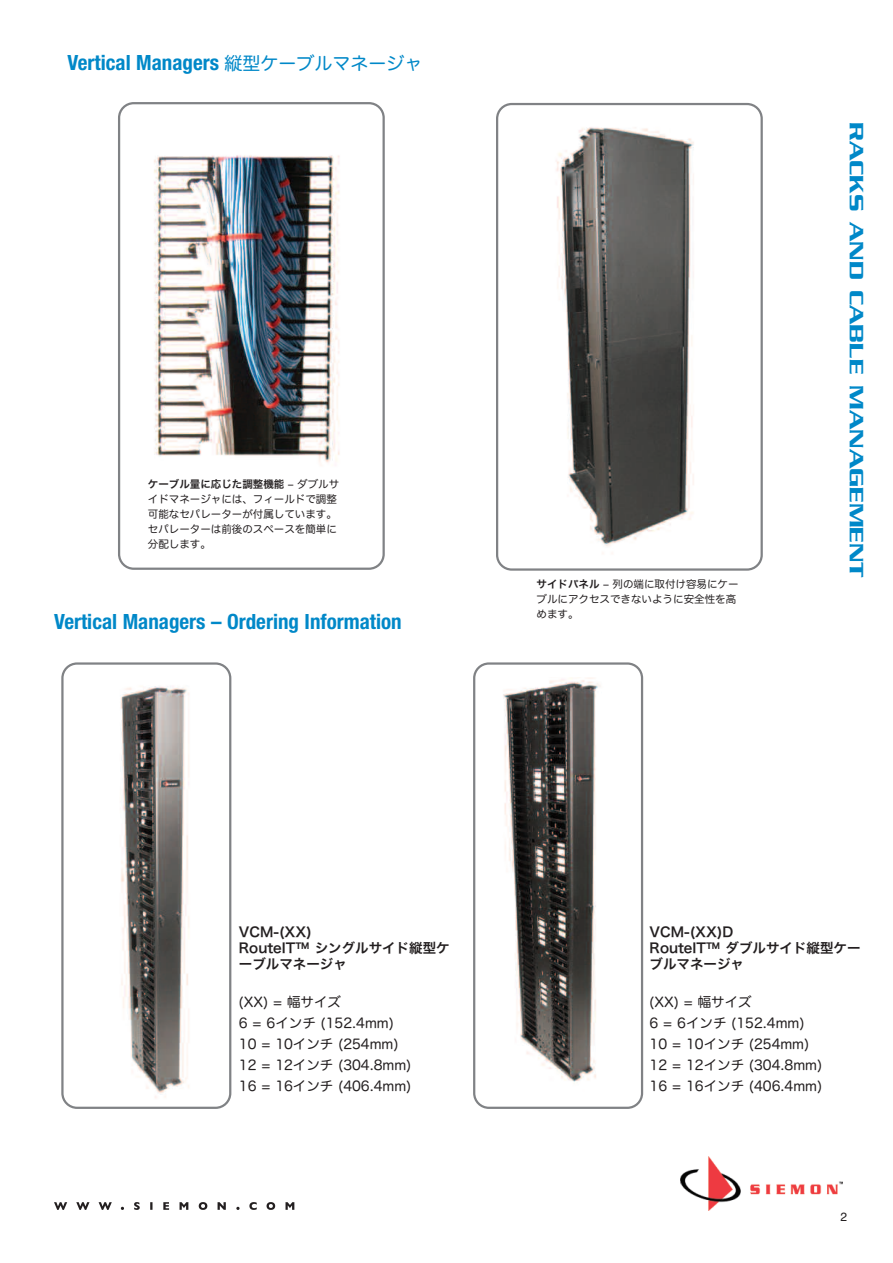
<style>
.page{position:relative;width:893px;height:1263px;background:#fff}
.page>*{position:absolute;margin:0;border:0;box-sizing:border-box;transform-origin:0 0}
.t1{font:700 condensed 21px "Helvetica Neue";color:#0088c8}
.t2{font:500 21px "Serpentine";color:#0088c8;scale:1.25 1}
.t3{font:13.5px/21px "Hira Maru Pro N W4";color:#231f20}
.t4{font:13.5px/16.2px "Hira Kaku Pro N W6";color:#231f20}
.t5{font:12px "Helvetica";color:#231f20}
.t6{font:10.5px/15px "Hira Maru Pro N W4";color:#231f20}
.t7{font:10.5px "Hira Kaku Pro N W6";color:#231f20}
.s1{font-family:"Hira Maru Pro N W4";font-weight:400;font-stretch:normal;font-size:18px}
.s2{font-family:"Hira Maru Pro N W4"}
.s3{font-family:"Hira Kaku Pro N W6"}
</style>
<div class="page">
<img style="left:681px;top:1157px;width:162px;height:54px">
<svg style="left:54px;top:1202px;width:240px;height:8px"></svg>
<svg style="left:118px;top:102px;width:267px;height:468px"></svg>
<svg style="left:496px;top:103px;width:267px;height:468px"></svg>
<img style="left:132px;top:145px;width:239px;height:411px;border-radius:17px">
<svg style="left:61px;top:662px;width:170px;height:447px"></svg>
<svg style="left:473px;top:662px;width:170px;height:447px"></svg>
<img style="left:481px;top:677px;width:156px;height:414px">
<img style="left:86px;top:674px;width:115px;height:427px">
<h1 class="t1" style="left:68px;top:55px;width:357px">Vertical Managers <span class="s1">縦型ケーブルマネージャ</span></h1>
<p class="t7" style="left:148px;top:475px;width:193px">ケーブル量に応じた調整機能 <span class="s2">– ダブルサ</span></p>
<p class="t6" style="left:148px;top:491px;width:190px;text-align:justify">イドマネージャには、フィールドで調整可能なセパレーターが付属しています。セパレーターは前後のスペースを簡単に分配します。</p>
<h1 class="t1" style="left:54px;top:614px;width:349px">Vertical Managers – Ordering Information</h1>
<p class="t6" style="left:537px;top:575px;width:203px"><span class="s3">サイドパネル</span> – 列の端に取付け容易にケーブルにアクセスできないように安全性を高めます。</p>
<h1 class="t2" style="left:863px;top:122px;width:366px;rotate:90deg">RACKS AND CABLE MANAGEMENT</h1>
<p class="t4" style="left:239px;top:923px;width:212px">VCM-(XX)<br>RouteIT™ シングルサイド縦型ケーブルマネージャ</p>
<p class="t3" style="left:239px;top:990px;width:174px">(XX) = 幅サイズ<br>6 = 6インチ (152.4mm)<br>10 = 10インチ (254mm)<br>12 = 12インチ (304.8mm)<br>16 = 16インチ (406.4mm)</p>
<p class="t4" style="left:650px;top:923px;width:212px">VCM-(XX)D<br>RouteIT™ ダブルサイド縦型ケーブルマネージャ</p>
<p class="t3" style="left:650px;top:990px;width:174px">(XX) = 幅サイズ<br>6 = 6インチ (152.4mm)<br>10 = 10インチ (254mm)<br>12 = 12インチ (304.8mm)<br>16 = 16インチ (406.4mm)</p>
<p class="t5" style="left:840px;top:1210px;width:8px">2</p>
</div>
